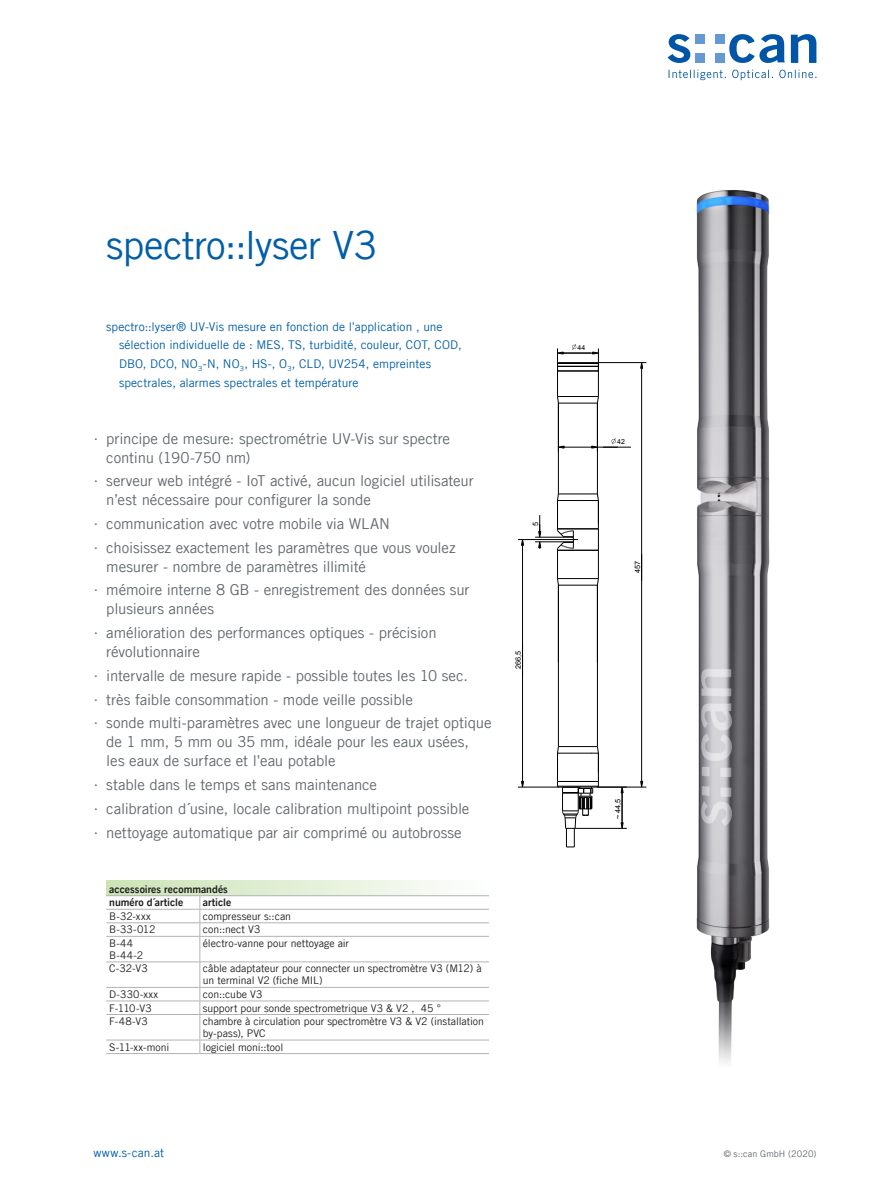
<style>
.page{position:relative;width:893px;height:1191px;background:#fff}
.page>*{position:absolute;margin:0;border:0;box-sizing:border-box;transform-origin:0 0}
.Produkttitel{font:39px "Trade Gothic LT Com";letter-spacing:-.015em;color:#015ea8}
.t1{font:15px/18.8px "Trade Gothic LT Com";letter-spacing:-.01em;color:#62696d}
.Messparameter{font:12px/18.8px "Trade Gothic LT Com";color:#015ea8}
.Tabelle{font:10.5px/12px "Trade Gothic LT Com";color:#231f20}
.Tabelle_Header{font:10.5px "Trade Gothic LT Com Bd 2";color:#231f20}
.t2{font:9px "Trade Gothic LT Com";letter-spacing:.015em;color:#62696d}
.Masszeichnung{font:7.35px "Arial";letter-spacing:-.01em;color:#000}
.Masszeichnung-2{font:6.9px "Arial";color:#000}
.s1{font-family:"Trade Gothic LT Std";font-stretch:expanded}
</style>
<div class="page">
<svg style="left:668px;top:34px;width:22px;height:29px"></svg>
<svg style="left:729px;top:34px;width:56px;height:29px"></svg>
<svg style="left:791px;top:34px;width:25px;height:29px"></svg>
<div style="left:695px;top:34px;width:10px;height:10px;background:#6599d1"></div>
<div style="left:715px;top:34px;width:9px;height:10px;background:#6599d1"></div>
<div style="left:695px;top:53px;width:10px;height:10px;background:#6599d1"></div>
<div style="left:715px;top:53px;width:9px;height:10px;background:#6599d1"></div>
<svg style="left:669px;top:70px;width:147px;height:10px"></svg>
<img style="left:696px;top:190px;width:74px;height:873px">
<hr style="left:558px;top:585px;width:1px;height:161px;background:#000">
<hr style="left:597px;top:585px;width:1px;height:161px;background:#000">
<hr style="left:597px;top:403px;width:1px;height:91px;background:#000">
<hr style="left:558px;top:403px;width:1px;height:91px;background:#000">
<svg style="left:535px;top:493px;width:64px;height:93px"></svg>
<hr style="left:518px;top:787px;width:41px;height:1px;background:#000">
<hr style="left:518px;top:539px;width:60px;height:1px;background:#000">
<hr style="left:522px;top:660px;width:1px;height:121px;background:#000">
<hr style="left:522px;top:545px;width:1px;height:115px;background:#000">
<svg style="left:521px;top:539px;width:3px;height:7px"></svg>
<svg style="left:521px;top:781px;width:3px;height:6px"></svg>
<hr style="left:558px;top:585px;width:1px;height:77px;background:#000">
<hr style="left:597px;top:585px;width:1px;height:77px;background:#000">
<svg style="left:557px;top:746px;width:42px;height:101px"></svg>
<hr style="left:597px;top:787px;width:49px;height:1px;background:#000">
<hr style="left:597px;top:362px;width:49px;height:1px;background:#000">
<hr style="left:641px;top:567px;width:1px;height:214px;background:#000">
<hr style="left:641px;top:368px;width:1px;height:199px;background:#000">
<svg style="left:640px;top:362px;width:3px;height:7px"></svg>
<svg style="left:640px;top:781px;width:3px;height:6px"></svg>
<hr style="left:575px;top:828px;width:52px;height:1px;background:#000">
<svg style="left:621px;top:787px;width:2px;height:41px"></svg>
<svg style="left:557px;top:344px;width:42px;height:60px"></svg>
<svg style="left:559px;top:438px;width:72px;height:10px"></svg>
<svg style="left:106px;top:880px;width:337px;height:15px;background:#e0eed3"></svg>
<hr style="left:106px;top:895px;width:94px;height:1px;background:#b2b3b7">
<hr style="left:200px;top:895px;width:289px;height:1px;background:#b2b3b7">
<hr style="left:106px;top:909px;width:94px;height:1px;background:#b2b3b7">
<hr style="left:200px;top:909px;width:289px;height:1px;background:#b2b3b7">
<hr style="left:106px;top:922px;width:94px;height:1px;background:#b2b3b7">
<hr style="left:200px;top:922px;width:289px;height:1px;background:#b2b3b7">
<hr style="left:106px;top:936px;width:94px;height:1px;background:#b2b3b7">
<hr style="left:200px;top:936px;width:289px;height:1px;background:#b2b3b7">
<hr style="left:106px;top:961px;width:94px;height:1px;background:#b2b3b7">
<hr style="left:200px;top:961px;width:289px;height:1px;background:#b2b3b7">
<hr style="left:106px;top:987px;width:94px;height:1px;background:#b2b3b7">
<hr style="left:200px;top:987px;width:289px;height:1px;background:#b2b3b7">
<hr style="left:106px;top:1000px;width:94px;height:1px;background:#b2b3b7">
<hr style="left:200px;top:1000px;width:289px;height:1px;background:#b2b3b7">
<hr style="left:106px;top:1014px;width:94px;height:1px;background:#b2b3b7">
<hr style="left:200px;top:1014px;width:289px;height:1px;background:#b2b3b7">
<hr style="left:106px;top:1039px;width:94px;height:1px;background:#b2b3b7">
<hr style="left:200px;top:1039px;width:289px;height:1px;background:#b2b3b7">
<svg style="left:199px;top:896px;width:1px;height:157px"></svg>
<hr style="left:106px;top:1053px;width:94px;height:1px;background:#b2b3b7">
<hr style="left:200px;top:1053px;width:289px;height:1px;background:#b2b3b7">
<p class="Produkttitel" style="left:106px;top:221px;width:273px">spectro::lyser V3</p>
<p class="Messparameter" style="left:119px;top:317px;width:344px;text-indent:-13px">spectro::lyser® UV-Vis mesure en fonction de l’application , une sélection individuelle de : MES, TS, turbidité, couleur, COT, COD, DBO, DCO, NO<sub>3</sub>-N, NO<sub>3</sub>, HS-, O<sub>3</sub>, CLD, UV254, empreintes spectrales, alarmes spectrales et température</p>
<p class="t1" style="left:106px;top:429px;width:345px;text-indent:-13px"><span class="s1">∙</span> principe de mesure: spectrométrie UV-Vis sur spectre continu (190-750 nm)</p>
<p class="t1" style="left:106px;top:471px;width:369px;text-indent:-13px"><span class="s1">∙</span> serveur web intégré - IoT activé, aucun logiciel utilisateur n’est nécessaire pour configurer la sonde</p>
<p class="t1" style="left:94px;top:514px;width:298px"><span class="s1">∙</span> communication avec votre mobile via WLAN</p>
<p class="t1" style="left:106px;top:538px;width:351px;text-indent:-13px"><span class="s1">∙</span> choisissez exactement les paramètres que vous voulez mesurer - nombre de paramètres illimité</p>
<p class="t1" style="left:106px;top:580px;width:365px;text-indent:-13px"><span class="s1">∙</span> mémoire interne 8 GB - enregistrement des données sur plusieurs années</p>
<p class="t1" style="left:106px;top:623px;width:332px;text-indent:-13px"><span class="s1">∙</span> amélioration des performances optiques - précision révolutionnaire</p>
<p class="t1" style="left:94px;top:666px;width:376px"><span class="s1">∙</span> intervalle de mesure rapide - possible toutes les 10 sec.</p>
<p class="t1" style="left:94px;top:689px;width:321px"><span class="s1">∙</span> très faible consommation - mode veille possible</p>
<p class="t1" style="left:106px;top:713px;width:387px;text-indent:-13px"><span class="s1">∙</span> sonde multi-paramètres avec une longueur de trajet optique de 1 mm, 5 mm ou 35 mm, idéale pour les eaux usées,<br>les eaux de surface et l’eau potable</p>
<p class="t1" style="left:94px;top:775px;width:285px"><span class="s1">∙</span> stable dans le temps et sans maintenance</p>
<p class="t1" style="left:94px;top:798px;width:377px"><span class="s1">∙</span> calibration d´usine, locale calibration multipoint possible</p>
<p class="t1" style="left:94px;top:822px;width:370px"><span class="s1">∙</span> nettoyage automatique par air comprimé ou autobrosse</p>
<p class="Tabelle_Header" style="left:109px;top:882px;width:120px">accessoires recommandés</p>
<p class="Tabelle_Header" style="left:109px;top:896px;width:76px">numéro d´article</p>
<p class="Tabelle_Header" style="left:203px;top:896px;width:30px">article</p>
<p class="Tabelle" style="left:109px;top:910px;width:43px">B-32-xxx</p>
<p class="Tabelle" style="left:203px;top:910px;width:90px">compresseur s::can</p>
<p class="Tabelle" style="left:109px;top:923px;width:48px">B-33-012</p>
<p class="Tabelle" style="left:203px;top:923px;width:59px">con::nect V3</p>
<p class="Tabelle" style="left:109px;top:937px;width:26px">B-44</p>
<p class="Tabelle" style="left:109px;top:949px;width:36px">B-44-2</p>
<p class="Tabelle" style="left:203px;top:937px;width:148px">électro-vanne pour nettoyage air</p>
<p class="Tabelle" style="left:109px;top:962px;width:40px">C-32-V3</p>
<p class="Tabelle" style="left:203px;top:962px;width:280px">câble adaptateur pour connecter un spectromètre V3 (M12) à un terminal V2 (fiche MIL)</p>
<p class="Tabelle" style="left:109px;top:988px;width:50px">D-330-xxx</p>
<p class="Tabelle" style="left:203px;top:988px;width:61px">con::cube V3</p>
<p class="Tabelle" style="left:109px;top:1001px;width:44px">F-110-V3</p>
<p class="Tabelle" style="left:203px;top:1001px;width:240px">support pour sonde spectrometrique V3 &amp; V2 , 45 °</p>
<p class="Tabelle" style="left:109px;top:1015px;width:40px">F-48-V3</p>
<p class="Tabelle" style="left:203px;top:1015px;width:283px">chambre à circulation pour spectromètre V3 &amp; V2 (installation by-pass), PVC</p>
<p class="Tabelle" style="left:109px;top:1040px;width:62px">S-11-xx-moni</p>
<p class="Tabelle" style="left:203px;top:1040px;width:82px">logiciel moni::tool</p>
<p class="Masszeichnung" style="left:531px;top:526px;width:6px;rotate:-90deg">5</p>
<p class="Masszeichnung" style="left:513px;top:669px;width:20px;rotate:-90deg">266,5</p>
<p class="Masszeichnung-2" style="left:578px;top:343px;width:9px">44</p>
<p class="Masszeichnung-2" style="left:617px;top:437px;width:9px">42</p>
<p class="Masszeichnung" style="left:633px;top:573px;width:14px;rotate:-90deg">457</p>
<p class="Masszeichnung" style="left:613px;top:819px;width:22px;rotate:-90deg">~ 44,5</p>
<p class="Messparameter" style="left:94px;top:1143px;width:72px">www.s-can.at</p>
<p class="t2" style="left:724px;top:1148px;width:94px">© s::can GmbH (2020)</p>
</div>
